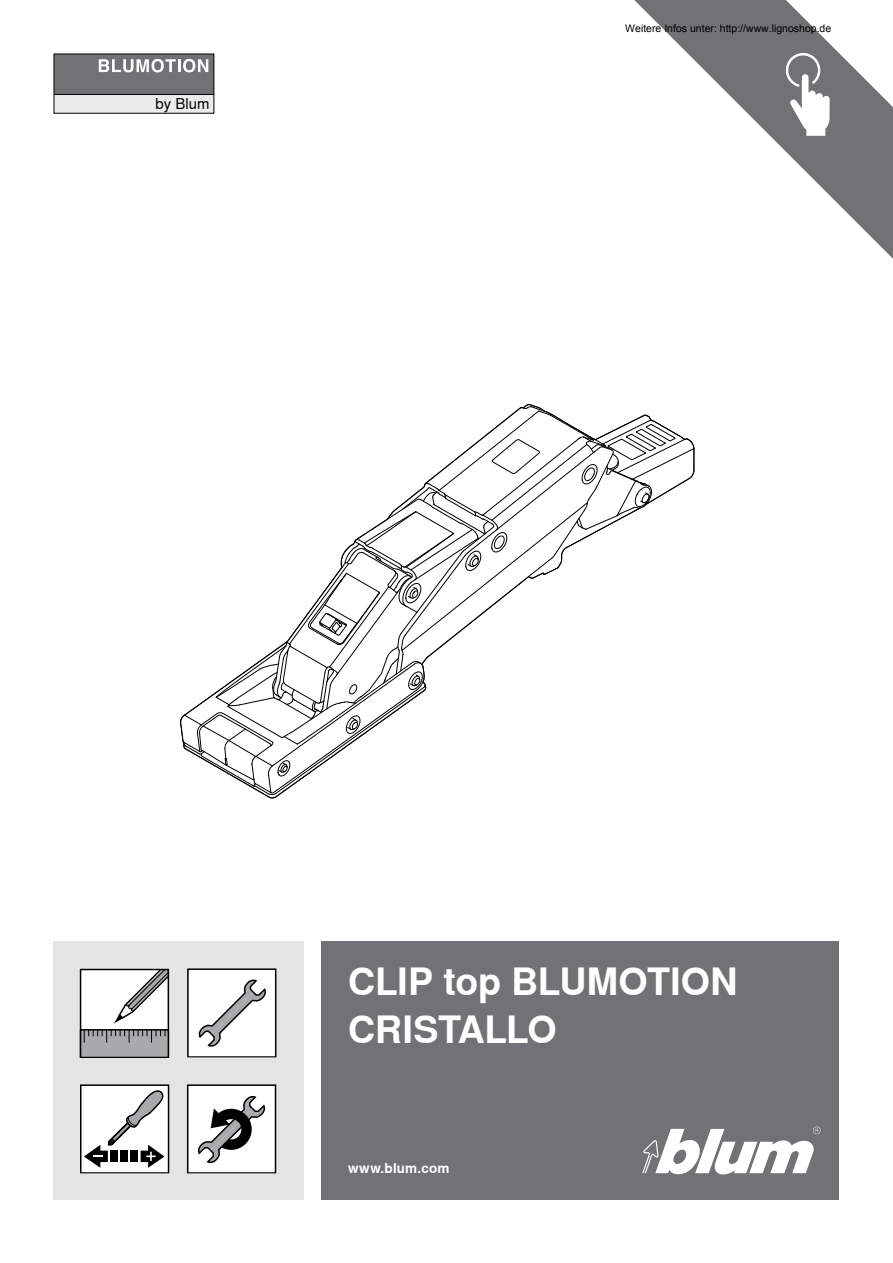
<style>
.page{position:relative;width:893px;height:1263px;background:#fff}
.page>*{position:absolute;margin:0;border:0;box-sizing:border-box;transform-origin:0 0}
.t1{font:700 37.5px/48px "Nimbus Sans Global";letter-spacing:-.005em;color:#fff}
.t2{font:15px "Nimbus Sans Global";color:#000}
.t3{font:700 13.5px "Nimbus Sans Global";letter-spacing:.015em;color:#fff}
.t4{font:10.5px "Arial";color:#000}
</style>
<div class="page">
<div style="left:321px;top:941px;width:518px;height:259px;background:#717275"></div>
<svg style="left:642px;top:1126px;width:178px;height:48px"></svg>
<div style="left:54px;top:941px;width:250px;height:259px;background:#e0e1e2"></div>
<svg style="left:187px;top:1084px;width:89px;height:89px;background:#c5c5c5"></svg>
<svg style="left:80px;top:1084px;width:89px;height:89px;background:#c9c9c9"></svg>
<svg style="left:80px;top:969px;width:89px;height:89px;background:#c2c2c3"></svg>
<svg style="left:187px;top:968px;width:89px;height:89px;background:#dedede"></svg>
<svg style="left:634px;top:0;width:259px;height:259px"></svg>
<svg style="left:180px;top:404px;width:515px;height:394px"></svg>
<svg style="left:786px;top:54px;width:44px;height:81px"></svg>
<div style="left:54px;top:94px;width:160px;height:19px;background:#ebebec"></div>
<div style="left:54px;top:54px;width:160px;height:40px;background:#717275"></div>
<hr style="left:54px;top:94px;width:160px;height:1px;background:#000">
<div style="left:54px;top:54px;width:160px;height:60px;border:1px solid #000"></div>
<svg style="left:99px;top:59px;width:109px;height:13px"></svg>
<h2 class="t2" style="left:156px;top:92px;width:55px">by Blum</h2>
<p class="t4" style="left:625px;top:21px;width:208px">Weitere Infos unter: http://www.lignoshop.de</p>
<h1 class="t1" style="left:348px;top:958px;width:391px">CLIP top BLUMOTION<br>CRISTALLO</h1>
<p class="t3" style="left:348px;top:1160px;width:103px">www.blum.com</p>
</div>
